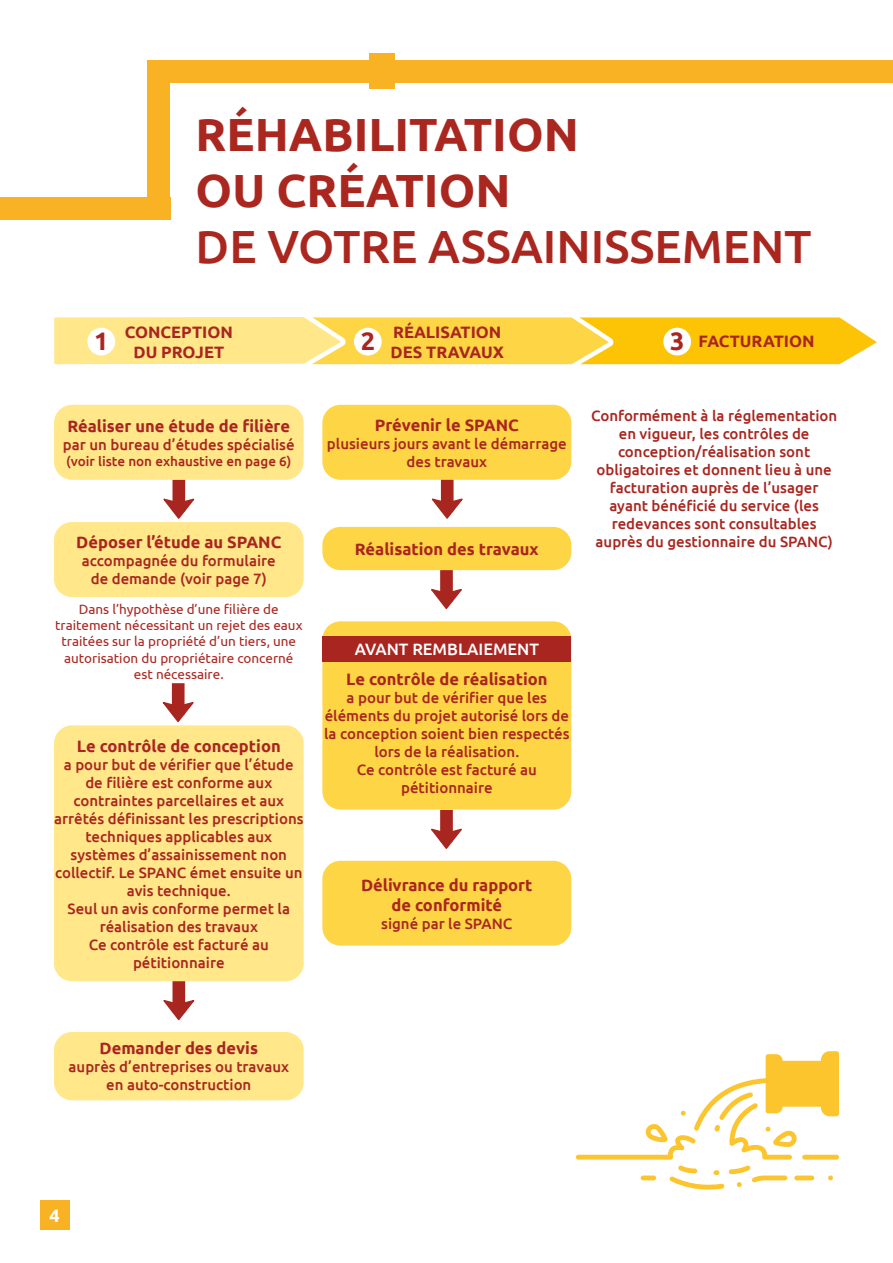
<style>
.page{position:relative;width:893px;height:1263px;background:#fff}
.page>*{position:absolute;margin:0;border:0;box-sizing:border-box;transform-origin:0 0}
.t1{font:700 46.5px/55.8px "Ubuntu";color:#aa2720}
.t2{font:500 46.5px "Ubuntu";color:#aa2720}
.t3{font:700 25.35px "Ubuntu";color:#a92620}
.t4{font:700 18px "Ubuntu";color:#fff}
.t5{font:700 16.5px/19.8px "Ubuntu";color:#a92620;text-align:center}
.t6{font:500 16.5px "Ubuntu";color:#fff}
.t7{font:500 15px/18px "Ubuntu";color:#a92620;text-align:center}
.t8{font:13.5px/16.2px "Ubuntu";color:#a92620;text-align:center}
.t9{font:500 13.5px "Ubuntu";color:#a92620}
.s1{font-size:25.35px}
</style>
<div class="page">
<div style="left:54px;top:405px;width:250px;height:75px;background:#ffe78a;border-radius:18px"></div>
<div style="left:54px;top:522px;width:250px;height:75px;background:#ffe78a;border-radius:18px"></div>
<div style="left:54px;top:725px;width:250px;height:256px;background:#ffe78a;border-radius:18px"></div>
<div style="left:54px;top:1032px;width:250px;height:68px;background:#ffe78a;border-radius:18px"></div>
<div style="left:322px;top:405px;width:249px;height:75px;background:#fed544;border-radius:18px"></div>
<div style="left:322px;top:527px;width:249px;height:43px;background:#fed544;border-radius:18px"></div>
<div style="left:322px;top:621px;width:249px;height:188px;background:#fed544;border-radius:18px"></div>
<div style="left:322px;top:636px;width:249px;height:26px;background:#a92620"></div>
<div style="left:322px;top:861px;width:249px;height:84px;background:#fed544;border-radius:18px"></div>
<svg style="left:54px;top:317px;width:823px;height:48px;background:#fdd854"></svg>
<svg style="left:163px;top:497px;width:32px;height:22px"></svg>
<div style="left:172px;top:480px;width:13px;height:31px;background:#a92620"></div>
<svg style="left:162px;top:700px;width:32px;height:23px"></svg>
<div style="left:172px;top:683px;width:13px;height:32px;background:#a92620;border:2px solid #a92620"></div>
<svg style="left:163px;top:998px;width:32px;height:23px"></svg>
<div style="left:172px;top:981px;width:13px;height:32px;background:#a92620;border:2px solid #a92620"></div>
<div style="left:354px;top:328px;width:28px;height:27px;background:#fff;border-radius:50%"></div>
<div style="left:87px;top:328px;width:28px;height:27px;background:#fff;border-radius:50%"></div>
<div style="left:663px;top:328px;width:28px;height:27px;background:#fff;border-radius:50%"></div>
<svg style="left:431px;top:497px;width:32px;height:22px"></svg>
<div style="left:441px;top:480px;width:13px;height:31px;background:#a92620"></div>
<svg style="left:431px;top:589px;width:31px;height:20px"></svg>
<div style="left:440px;top:570px;width:13px;height:32px;background:#a92620;border:2px solid #a92620"></div>
<svg style="left:431px;top:828px;width:31px;height:21px"></svg>
<div style="left:440px;top:810px;width:13px;height:31px;background:#a92620;border:2px solid #a92620"></div>
<div style="left:0;top:197px;width:170px;height:22px;background:#f9b223"></div>
<div style="left:148px;top:60px;width:745px;height:23px;background:#f9b223"></div>
<div style="left:369px;top:54px;width:26px;height:35px;background:#f9b223"></div>
<div style="left:148px;top:60px;width:22px;height:159px;background:#f9b223"></div>
<div style="left:40px;top:1200px;width:30px;height:30px;background:#f9b223"></div>
<svg style="left:576px;top:1051px;width:263px;height:108px"></svg>
<div style="left:794px;top:1175px;width:20px;height:5px;background:#fcc52e;border-radius:2px"></div>
<div style="left:641px;top:1175px;width:15px;height:5px;background:#fcc52e;border-radius:2px"></div>
<svg style="left:669px;top:1165px;width:118px;height:24px"></svg>
<svg style="left:828px;top:1175px;width:5px;height:5px"></svg>
<h1 class="t1" style="left:196px;top:106px;width:385px">RÉHABILITATION<br>OU CRÉATION</h1>
<h1 class="t2" style="left:196px;top:217px;width:617px">DE VOTRE ASSAINISSEMENT</h1>
<p class="t5" style="left:125px;top:322px;width:110px">CONCEPTION<br>DU PROJET</p>
<p class="t5" style="left:391px;top:322px;width:115px;text-align:left">RÉALISATION<br>DES TRAVAUX</p>
<h2 class="t3" style="left:94px;top:326px;width:16px">1</h2>
<h2 class="t3" style="left:361px;top:326px;width:16px">2</h2>
<p class="t5" style="left:670px;top:331px;width:146px"><span class="s1">3</span> FACTURATION</p>
<p class="t5" style="left:68px;top:416px;width:224px">Réaliser une étude de filière</p>
<p class="t7" style="left:63px;top:435px;width:233px">par un bureau d’études spécialisé</p>
<p class="t9" style="left:66px;top:452px;width:227px">(voir liste non exhaustive en page 6)</p>
<p class="t5" style="left:375px;top:415px;width:145px">Prévenir le SPANC</p>
<p class="t7" style="left:327px;top:434px;width:241px">plusieurs jours avant le démarrage des travaux</p>
<p class="t5" style="left:76px;top:532px;width:207px">Déposer l’étude au SPANC</p>
<p class="t7" style="left:82px;top:551px;width:196px">accompagnée du formulaire de demande (voir page 7)</p>
<p class="t8" style="left:55px;top:601px;width:249px">Dans l’hypothèse d’une filière de traitement nécessitant un rejet des eaux traitées sur la propriété d’un tiers, une autorisation du propriétaire concerné est nécessaire.</p>
<p class="t5" style="left:77px;top:736px;width:205px">Le contrôle de conception</p>
<p class="t7" style="left:54px;top:755px;width:251px">a pour but de vérifier que l’étude de filière est conforme aux contraintes parcellaires et aux arrêtés définissant les prescriptions techniques applicables aux systèmes d’assainissement non collectif. Le SPANC émet ensuite un avis technique.<br>Seul un avis conforme permet la réalisation des travaux<br>Ce contrôle est facturé au pétitionnaire</p>
<p class="t5" style="left:355px;top:539px;width:185px">Réalisation des travaux</p>
<p class="t6" style="left:355px;top:638px;width:186px">AVANT REMBLAIEMENT</p>
<p class="t5" style="left:346px;top:669px;width:203px">Le contrôle de réalisation</p>
<p class="t7" style="left:324px;top:688px;width:247px">a pour but de vérifier que les éléments du projet autorisé lors de la conception soient bien respectés lors de la réalisation.<br>Ce contrôle est facturé au pétitionnaire</p>
<p class="t5" style="left:361px;top:875px;width:173px">Délivrance du rapport de conformité</p>
<p class="t7" style="left:381px;top:914px;width:133px">signé par le SPANC</p>
<p class="t7" style="left:591px;top:406px;width:248px">Conformément à la réglementation en vigueur, les contrôles de conception/réalisation sont obligatoires et donnent lieu à une facturation auprès de l’usager ayant bénéficié du service (les redevances sont consultables auprès du gestionnaire du SPANC)</p>
<p class="t5" style="left:100px;top:1038px;width:160px">Demander des devis</p>
<p class="t7" style="left:69px;top:1057px;width:222px">auprès d’entreprises ou travaux en auto-construction</p>
<p class="t4" style="left:50px;top:1205px;width:12px">4</p>
</div>
